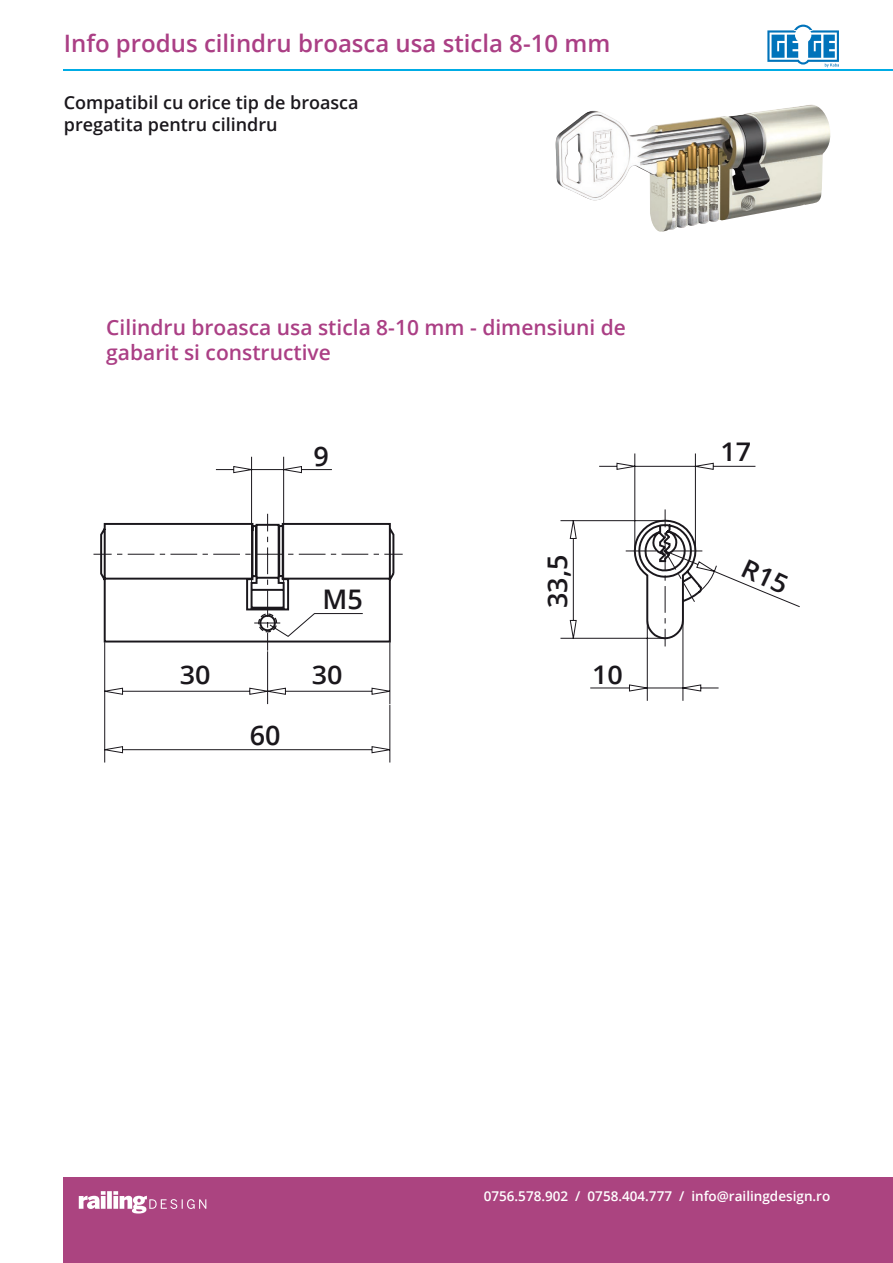
<style>
.page{position:relative;width:893px;height:1263px;background:#fff}
.page>*{position:absolute;margin:0;border:0;box-sizing:border-box;transform-origin:0 0}
.t1{font:600 27px "Open Sans";color:#1a171c}
.t2{font:600 25.65px "Open Sans";color:#1a171c;scale:1.05 1}
.t3{font:600 24px "Open Sans";color:#ab3f85}
.t4{font:600 21px/25.2px "Open Sans";color:#ab3f85}
.t5{font:600 18px/21.6px "Open Sans";color:#1a171c}
.t6{font:600 13.5px "Open Sans";color:#fff}
</style>
<div class="page">
<hr style="left:64px;top:69px;width:829px;height:2px;background:#00ace5">
<div style="left:64px;top:1178px;width:829px;height:85px;background:#ab4480"></div>
<svg style="left:79px;top:1191px;width:127px;height:22px"></svg>
<svg style="left:767px;top:25px;width:72px;height:42px"></svg>
<img style="left:555px;top:105px;width:253px;height:127px">
<svg style="left:99px;top:456px;width:296px;height:307px"></svg>
<svg style="left:560px;top:453px;width:240px;height:248px"></svg>
<svg style="left:625px;top:459px;width:164px;height:188px"></svg>
<p class="t3" style="left:64px;top:27px;width:548px">Info produs cilindru broasca usa sticla 8-10 mm</p>
<p class="t5" style="left:64px;top:92px;width:296px">Compatibil cu orice tip de broasca pregatita pentru cilindru</p>
<p class="t4" style="left:106px;top:314px;width:521px">Cilindru broasca usa sticla 8-10 mm - dimensiuni de gabarit si constructive</p>
<p class="t1" style="left:314px;top:438px;width:17px">9</p>
<p class="t2" style="left:720px;top:434px;width:31px">17</p>
<p class="t2" style="left:180px;top:657px;width:31px">30</p>
<p class="t1" style="left:250px;top:717px;width:32px">60</p>
<p class="t1" style="left:323px;top:581px;width:42px">M5</p>
<p class="t2" style="left:312px;top:657px;width:31px">30</p>
<p class="t1" style="left:539px;top:608px;width:55px;rotate:-90deg">33,5</p>
<p class="t2" style="left:592px;top:657px;width:31px">10</p>
<p class="t6" style="left:484px;top:1187px;width:348px">0756.578.902 / 0758.404.777 / info@railingdesign.ro</p>
</div>
